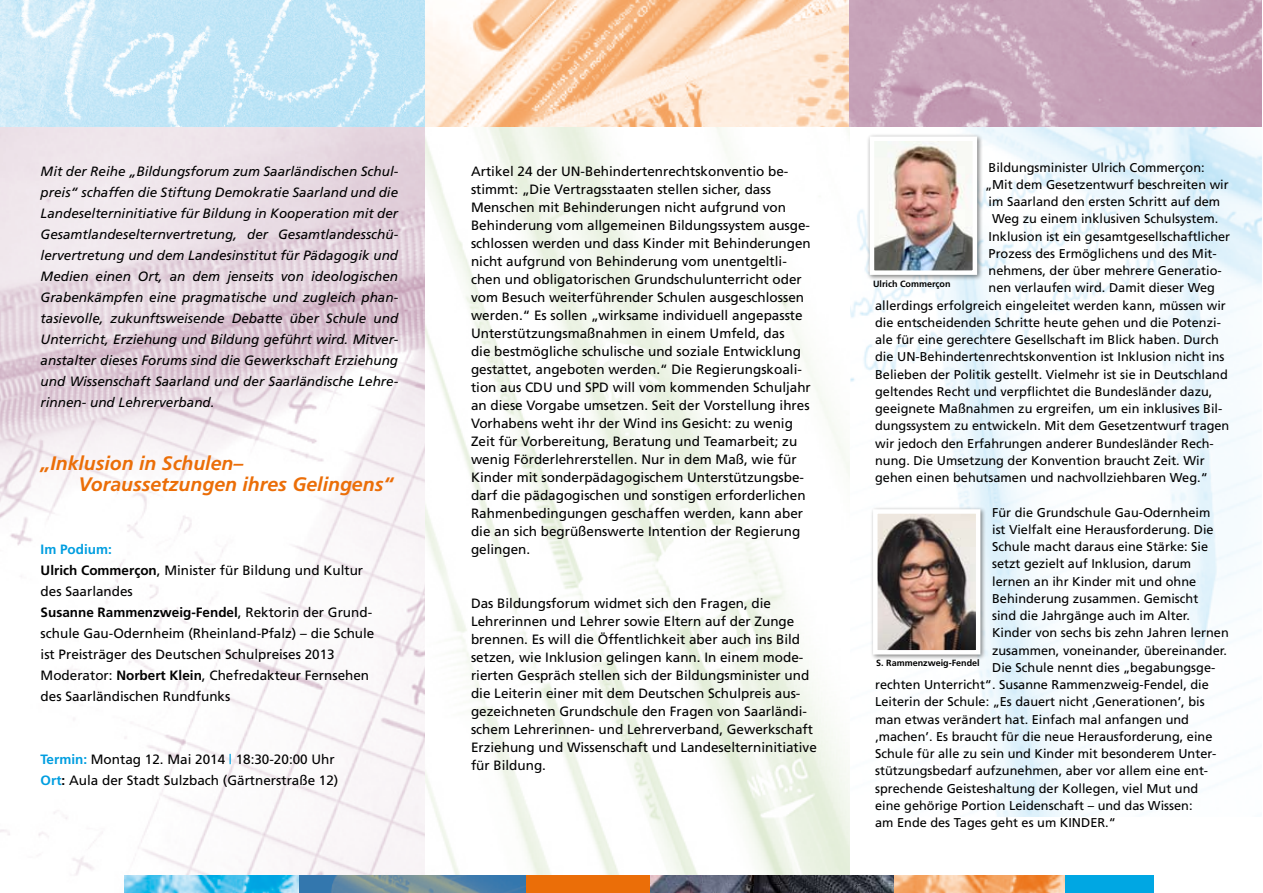
<style>
.page{position:relative;width:1263px;height:893px;background:#fff}
.page>*{position:absolute;margin:0;border:0;box-sizing:border-box;transform-origin:0 0}
.t1{font:italic 700 19.5px/21px "Frutiger";color:#eb6e08}
.t2{font:13.5px/18px "Frutiger";color:#000}
.t3{font:italic 13.5px/21px "Frutiger";color:#000;text-align:justify}
.t4{font:12.75px "Frutiger";color:#000}
.t5{font:700 9px "Frutiger";color:#000}
.s1{font-weight:700;color:#009ee0}
.s2{font-weight:700}
.s3{color:#009ee0}
</style>
<div class="page">
<img style="left:0;top:0;width:1262px;height:128px">
<img style="left:0;top:128px;width:425px;height:748px">
<img style="left:850px;top:128px;width:412px;height:689px">
<img style="left:425px;top:128px;width:425px;height:748px">
<img style="left:124px;top:876px;width:176px;height:17px">
<svg style="left:300px;top:876px;width:226px;height:17px"></svg>
<div style="left:526px;top:876px;width:140px;height:17px;background:#eb6e08"></div>
<img style="left:893px;top:876px;width:172px;height:17px">
<svg style="left:651px;top:876px;width:242px;height:17px"></svg>
<div style="left:1065px;top:876px;width:89px;height:17px;background:#00a7e3"></div>
<div style="left:866px;top:133px;width:117px;height:148px;background:#000;opacity:.5"></div>
<img style="left:875px;top:141px;width:97px;height:129px">
<div style="left:870px;top:136px;width:107px;height:139px;border:4px solid #fff"></div>
<div style="left:870px;top:506px;width:116px;height:154px;background:#000;opacity:.5"></div>
<img style="left:878px;top:514px;width:97px;height:135px">
<div style="left:873px;top:509px;width:107px;height:145px;border:4px solid #fff"></div>
<p class="t3" style="left:41px;top:161px;width:359px">Mit der Reihe „Bildungsforum zum Saarländischen Schul&shy;preis“ schaffen die Stiftung Demokratie Saarland und die Landeselterninitiative für Bildung in Kooperation mit der Gesamtlandeselternvertretung, der Gesamtlandesschü&shy;lervertretung und dem Landesinstitut für Pädagogik und Medien einen Ort, an dem jenseits von ideologischen Grabenkämpfen eine pragmatische und zugleich phan&shy;tasievolle, zukunftsweisende Debatte über Schule und Unterricht, Erziehung und Bildung geführt wird. Mitver&shy;anstalter dieses Forums sind die Gewerkschaft Erziehung und Wissenschaft Saarland und der Saarländische Lehre&shy;rinnen- und Lehrerverband.</p>
<h1 class="t1" style="left:79px;top:453px;width:316px;text-indent:-38px">„Inklusion in Schulen–<br>Voraussetzungen ihres Gelingens“</h1>
<p class="t2" style="left:41px;top:539px;width:335px;line-height:21px"><span class="s1">Im Podium:<br></span><span class="s2">Ulrich Commerçon</span>, Minister für Bildung und Kultur des Saarlandes<br><span class="s2">Susanne Rammenzweig-Fendel</span>, Rektorin der Grund&shy;schule Gau-Odernheim (Rheinland-Pfalz) – die Schule ist Preisträger des Deutschen Schulpreises 2013<br>Moderator: <span class="s2">Norbert Klein</span>, Chefredakteur Fernsehen des Saarländischen Rundfunks</p>
<p class="t2" style="left:41px;top:749px;width:299px;line-height:21px"><span class="s1">Termin:</span> Montag 12. Mai 2014 <span class="s3">|</span> 18:30-20:00 Uhr<br><span class="s1">Ort</span><span class="s2">:</span> Aula der Stadt Sulzbach (Gärtnerstraße 12)</p>
<p class="t2" style="left:471px;top:163px;width:341px">Artikel 24 der UN-Behindertenrechtskonventio be&shy;stimmt: „Die Vertragsstaaten stellen sicher, dass Menschen mit Behinderungen nicht aufgrund von Behinderung vom allgemeinen Bildungssystem ausge&shy;schlossen werden und dass Kinder mit Behinderungen nicht aufgrund von Behinderung vom unentgeltli&shy;chen und obligatorischen Grundschulunterricht oder vom Besuch weiterführender Schulen ausgeschlossen werden.“ Es sollen „wirksame individuell angepasste Unterstützungsmaßnahmen in einem Umfeld, das<br>die bestmögliche schulische und soziale Entwicklung gestattet, angeboten werden.“ Die Regierungskoali&shy;tion aus CDU und SPD will vom kommenden Schuljahr an diese Vorgabe umsetzen. Seit der Vorstellung ihres Vorhabens weht ihr der Wind ins Gesicht: zu wenig Zeit für Vorbereitung, Beratung und Teamarbeit; zu wenig Förderlehrerstellen. Nur in dem Maß, wie für Kinder mit sonderpädagogischem Unterstützungsbe&shy;darf die pädagogischen und sonstigen erforderlichen Rahmenbedingungen geschaffen werden, kann aber die an sich begrüßenswerte Intention der Regierung gelingen.</p>
<p class="t2" style="left:471px;top:594px;width:347px">Das Bildungsforum widmet sich den Fragen, die Lehrerinnen und Lehrer sowie Eltern auf der Zunge brennen. Es will die Öffentlichkeit aber auch ins Bild setzen, wie Inklusion gelingen kann. In einem mode&shy;rierten Gespräch stellen sich der Bildungsminister und die Leiterin einer mit dem Deutschen Schulpreis aus&shy;gezeichneten Grundschule den Fragen von Saarländi&shy;schem Lehrerinnen- und Lehrerverband, Gewerkschaft Erziehung und Wissenschaft und Landeselterninitiative für Bildung.</p>
<p class="t4" style="left:988px;top:160px;width:218px">Bildungsminister Ulrich Commerçon:</p>
<p class="t4" style="left:985px;top:177px;width:245px">„Mit dem Gesetzentwurf beschreiten wir</p>
<p class="t4" style="left:988px;top:194px;width:233px">im Saarland den ersten Schritt auf dem</p>
<p class="t4" style="left:992px;top:211px;width:228px">Weg zu einem inklusiven Schulsystem.</p>
<p class="t4" style="left:988px;top:229px;width:243px">Inklusion ist ein gesamtgesellschaftlicher</p>
<p class="t4" style="left:988px;top:246px;width:230px">Prozess des Ermöglichens und des Mit-</p>
<p class="t4" style="left:988px;top:263px;width:235px">nehmens, der über mehrere Generatio-</p>
<p class="t4" style="left:988px;top:280px;width:228px">nen verlaufen wird. Damit dieser Weg</p>
<p class="t4" style="left:875px;top:298px;width:352px">allerdings erfolgreich eingeleitet werden kann, müssen wir</p>
<p class="t4" style="left:875px;top:315px;width:347px">die entscheidenden Schritte heute gehen und die Potenzi-</p>
<p class="t4" style="left:875px;top:332px;width:345px">ale für eine gerechtere Gesellschaft im Blick haben. Durch</p>
<p class="t4" style="left:875px;top:349px;width:351px">die UN-Behindertenrechtskonvention ist Inklusion nicht ins</p>
<p class="t4" style="left:875px;top:367px;width:354px">Belieben der Politik gestellt. Vielmehr ist sie in Deutschland</p>
<p class="t4" style="left:875px;top:384px;width:339px">geltendes Recht und verpflichtet die Bundesländer dazu,</p>
<p class="t4" style="left:875px;top:401px;width:349px">geeignete Maßnahmen zu ergreifen, um ein inklusives Bil-</p>
<p class="t4" style="left:875px;top:418px;width:356px">dungssystem zu entwickeln. Mit dem Gesetzentwurf tragen</p>
<p class="t4" style="left:875px;top:436px;width:340px">wir jedoch den Erfahrungen anderer Bundesländer Rech-</p>
<p class="t4" style="left:875px;top:453px;width:331px">nung. Die Umsetzung der Konvention braucht Zeit. Wir</p>
<p class="t4" style="left:875px;top:470px;width:334px">gehen einen behutsamen und nachvollziehbaren Weg.“</p>
<p class="t4" style="left:992px;top:505px;width:220px">Für die Grundschule Gau-Odernheim</p>
<p class="t4" style="left:992px;top:522px;width:223px">ist Vielfalt eine Herausforderung. Die</p>
<p class="t4" style="left:992px;top:539px;width:218px">Schule macht daraus eine Stärke: Sie</p>
<p class="t4" style="left:992px;top:556px;width:201px">setzt gezielt auf Inklusion, darum</p>
<p class="t4" style="left:992px;top:574px;width:206px">lernen an ihr Kinder mit und ohne</p>
<p class="t4" style="left:992px;top:591px;width:208px">Behinderung zusammen. Gemischt</p>
<p class="t4" style="left:992px;top:608px;width:199px">sind die Jahrgänge auch im Alter.</p>
<p class="t4" style="left:992px;top:625px;width:238px">Kinder von sechs bis zehn Jahren lernen</p>
<p class="t4" style="left:992px;top:643px;width:237px">zusammen, voneinander, übereinander.</p>
<p class="t4" style="left:992px;top:660px;width:225px">Die Schule nennt dies „begabungsge-</p>
<p class="t4" style="left:875px;top:677px;width:335px">rechten Unterricht“. Susanne Rammenzweig-Fendel, die</p>
<p class="t4" style="left:875px;top:694px;width:331px">Leiterin der Schule: „Es dauert nicht ‚Generationen’, bis</p>
<p class="t4" style="left:875px;top:712px;width:315px">man etwas verändert hat. Einfach mal anfangen und</p>
<p class="t4" style="left:875px;top:729px;width:339px">‚machen’. Es braucht für die neue Herausforderung, eine</p>
<p class="t4" style="left:875px;top:746px;width:343px">Schule für alle zu sein und Kinder mit besonderem Unter-</p>
<p class="t4" style="left:875px;top:763px;width:335px">stützungsbedarf aufzunehmen, aber vor allem eine ent-</p>
<p class="t4" style="left:875px;top:781px;width:325px">sprechende Geisteshaltung der Kollegen, viel Mut und</p>
<p class="t4" style="left:875px;top:798px;width:319px">eine gehörige Portion Leidenschaft – und das Wissen:</p>
<p class="t4" style="left:875px;top:815px;width:242px">am Ende des Tages geht es um KINDER.“</p>
<p class="t5" style="left:873px;top:278px;width:79px">Ulrich Commerçon</p>
<p class="t5" style="left:876px;top:658px;width:105px">S. Rammenzweig-Fendel</p>
</div>
